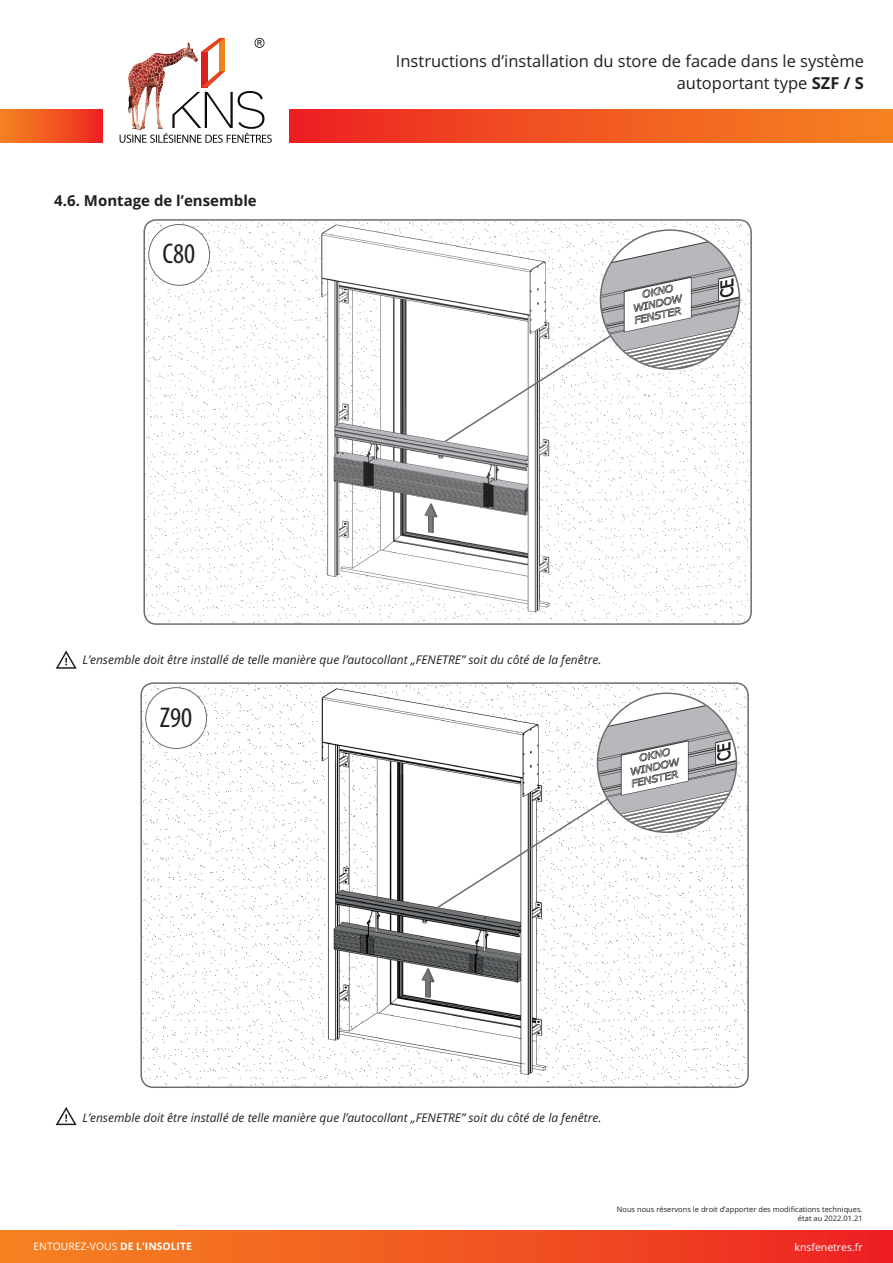
<style>
.page{position:relative;width:893px;height:1263px;background:#fff}
.page>*{position:absolute;margin:0;border:0;box-sizing:border-box;transform-origin:0 0}
.t1{font:condensed 28.65px "Myriad Pro";color:#231f20}
.t2{font:16.5px/22.5px "Open Sans";color:#231f20;text-align:right}
.t3{font:700 15px "Open Sans";color:#231f20}
.t4{font:italic 12px "Open Sans";color:#231f20}
.t5{font:10.5px "Open Sans";color:#fff}
.t6{font:10.35px "Open Sans";color:#fff}
.t7{font:7.5px/9.1px "Open Sans";color:#231f20;text-align:right}
.s1{font-weight:700}
</style>
<div class="page">
<div style="left:289px;top:110px;width:604px;height:33px;background:linear-gradient(to right,#ed2423,#f58721)"></div>
<div style="left:0;top:110px;width:102px;height:33px;background:linear-gradient(to right,#f58621,#ed2623)"></div>
<svg style="left:120px;top:38px;width:152px;height:105px"></svg>
<img style="left:128px;top:42px;width:69px;height:87px">
<div style="left:0;top:1231px;width:893px;height:32px;background:linear-gradient(to right,#f58721,#ed2423)"></div>
<img style="left:146px;top:221px;width:604px;height:401px">
<div style="left:143px;top:219px;width:609px;height:406px;border:2px solid #6c6d70;border-radius:12px"></div>
<img style="left:600px;top:230px;width:139px;height:139px;border-radius:69px">
<svg style="left:443px;top:334px;width:169px;height:110px"></svg>
<div style="left:149px;top:224px;width:61px;height:61px;background:#fff;border-radius:50%"></div>
<div style="left:149px;top:224px;width:61px;height:61px;border:1px solid #6c6d70;border-radius:50%"></div>
<div style="left:152px;top:242px;width:54px;height:26px;background:#fff"></div>
<img style="left:143px;top:685px;width:604px;height:401px">
<div style="left:140px;top:682px;width:609px;height:406px;border:2px solid #6c6d70;border-radius:12px"></div>
<img style="left:597px;top:693px;width:139px;height:139px;border-radius:69px">
<svg style="left:436px;top:797px;width:173px;height:112px"></svg>
<div style="left:146px;top:688px;width:61px;height:60px;background:#fff;border-radius:50%"></div>
<div style="left:146px;top:687px;width:61px;height:62px;border:1px solid #6c6d70;border-radius:50%"></div>
<div style="left:149px;top:705px;width:54px;height:26px;background:#fff"></div>
<svg style="left:56px;top:650px;width:21px;height:19px"></svg>
<svg style="left:56px;top:1107px;width:21px;height:18px"></svg>
<p class="t3" style="left:54px;top:194px;width:204px">4.6. Montage de l’ensemble</p>
<h1 class="t1" style="left:163px;top:242px;width:34px">C80</h1>
<h2 class="t2" style="left:396px;top:51px;width:470px">Instructions d’installation du store de facade dans le système autoportant type <span class="s1">SZF / S</span></h2>
<p class="t4" style="left:82px;top:655px;width:520px">L’ensemble doit être installé de telle manière que l’autocollant „FENETRE” soit du côté de la fenêtre.</p>
<h1 class="t1" style="left:160px;top:705px;width:34px">Z90</h1>
<p class="t4" style="left:82px;top:1113px;width:520px">L’ensemble doit être installé de telle manière que l’autocollant „FENETRE” soit du côté de la fenêtre.</p>
<p class="t7" style="left:617px;top:1205px;width:247px">Nous nous réservons le droit d’apporter des modifications techniques. état au 2022.01.21</p>
<p class="t6" style="left:33px;top:1242px;width:160px">ENTOUREZ-VOUS <span class="s1">DE L'INSOLITE</span></p>
<p class="t5" style="left:794px;top:1242px;width:70px">knsfenetres.fr</p>
</div>
